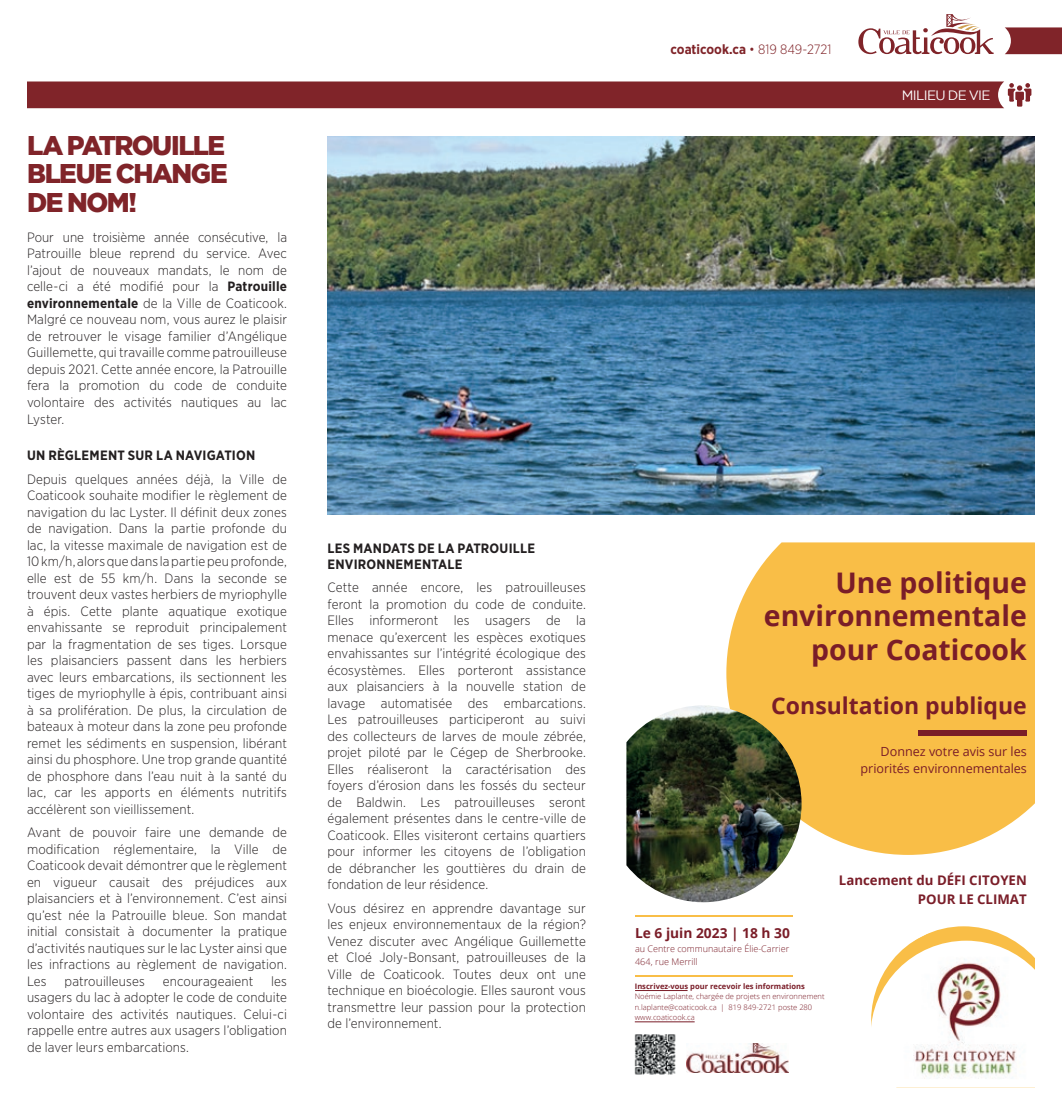
<style>
.page{position:relative;width:1062px;height:1104px;background:#fff}
.page>*{position:absolute;margin:0;border:0;box-sizing:border-box;transform-origin:0 0}
.t1{font:700 28.35px/33.6px "Open Sans";color:#7a1d28;text-align:right}
.t2{font:900 27px/28.5px "Gotham";letter-spacing:-.055em;color:#802429;text-align:justify}
.t3{font:700 22.95px "Open Sans";color:#7a1d28}
.t4{font:700 13.8px "Open Sans";color:#7a1d28}
.t5{font:300 13.5px/16.5px "Gotham Narrow";letter-spacing:.01em;color:#231f20;text-align:justify}
.t6{font:700 13.5px/16.5px "Gotham Narrow";letter-spacing:.015em;color:#231f20}
.t7{font:700 13.5px "Gotham Narrow";color:#802429}
.t8{font:13.5px "Gotham";letter-spacing:-.045em;color:#fff}
.t9{font:700 13.2px/18.5px "Open Sans";color:#7a1d28;text-align:right}
.t10{font:12.6px/17.4px "Open Sans";color:#7a1d28;text-align:right}
.t11{font:300 9.15px "Open Sans";color:#7a1d28}
.t12{font:300 9px "Open Sans";color:#7a1d28}
.t13{font:300 7.5px/10.4px "Open Sans";color:#7a1d28}
.t14{font:700 7.5px "Open Sans";color:#7a1d28}
.s1{font-weight:700}
.s2{font-weight:300}
</style>
<div class="page">
<svg style="left:858px;top:14px;width:136px;height:40px"></svg>
<svg style="left:1005px;top:27px;width:57px;height:27px;background:#8a363b"></svg>
<div style="left:27px;top:81px;width:1004px;height:27px;background:#802429"></div>
<img style="left:328px;top:137px;width:707px;height:377px">
<svg style="left:726px;top:542px;width:309px;height:312px;background:#f9c253"></svg>
<svg style="left:916px;top:926px;width:97px;height:14px"></svg>
<img style="left:626px;top:705px;width:176px;height:197px">
<img style="left:871px;top:940px;width:164px;height:139px">
<hr style="left:635px;top:914px;width:158px;height:2px;background:#f9be47">
<hr style="left:635px;top:974px;width:158px;height:2px;background:#f9be47">
<div style="left:919px;top:729px;width:108px;height:6px;background:#7a1d28"></div>
<img style="left:687px;top:1043px;width:101px;height:29px">
<img style="left:634px;top:1034px;width:42px;height:41px">
<hr style="left:635px;top:989px;width:53px;height:1px;background:#7a1d28">
<hr style="left:635px;top:1021px;width:60px;height:1px;background:#7a1d28">
<h2 class="t2" style="left:27px;top:130px;width:202px">LA PATROUILLE BLEUE CHANGE DE NOM!</h2>
<p class="t5" style="left:27px;top:228px;width:262px">Pour une troisième année consécutive, la Patrouille bleue reprend du service. Avec l’ajout de nouveaux mandats, le nom de celle-ci a été modifié pour la <span class="s1">Patrouille environnementale</span> de la Ville de Coaticook.<br>Malgré ce nouveau nom, vous aurez le plaisir de retrouver le visage familier d’Angélique Guillemette, qui travaille comme patrouilleuse depuis 2021. Cette année encore, la Patrouille fera la promotion du code de conduite volontaire des activités nautiques au lac Lyster.</p>
<p class="t6" style="left:27px;top:447px;width:230px">UN RÈGLEMENT SUR LA NAVIGATION</p>
<p class="t5" style="left:27px;top:470px;width:262px">Depuis quelques années déjà, la Ville de Coaticook souhaite modifier le règlement de navigation du lac Lyster. Il définit deux zones de navigation. Dans la partie profonde du lac, la vitesse maximale de navigation est de 10 km/h, alors que dans la partie peu profonde, elle est de 55 km/h. Dans la seconde se trouvent deux vastes herbiers de myriophylle à épis. Cette plante aquatique exotique envahissante se reproduit principalement par la fragmentation de ses tiges. Lorsque les plaisanciers passent dans les herbiers avec leurs embarcations, ils sectionnent les tiges de myriophylle à épis, contribuant ainsi à sa prolifération. De plus, la circulation de bateaux à moteur dans la zone peu profonde remet les sédiments en suspension, libérant ainsi du phosphore. Une trop grande quantité de phosphore dans l’eau nuit à la santé du lac, car les apports en éléments nutritifs accélèrent son vieillissement.</p>
<p class="t5" style="left:27px;top:823px;width:262px">Avant de pouvoir faire une demande de modification réglementaire, la Ville de Coaticook devait démontrer que le règlement en vigueur causait des préjudices aux plaisanciers et à l’environnement. C’est ainsi qu’est née la Patrouille bleue. Son mandat initial consistait à documenter la pratique d’activités nautiques sur le lac Lyster ainsi que les infractions au règlement de navigation.<br>Les</p>
<p class="t5" style="left:27px;top:972px;width:262px;text-indent:244px">les usagers du lac à adopter le code de conduite volontaire des activités nautiques. Celui-ci rappelle entre autres aux usagers l’obligation de laver leurs embarcations.</p>
<p class="t5" style="left:65px;top:972px;width:82px">patrouilleuses</p>
<p class="t5" style="left:163px;top:972px;width:92px">encourageaient</p>
<p class="t6" style="left:328px;top:539px;width:209px">LES MANDATS DE LA PATROUILLE<br>ENVIRONNEMENTALE</p>
<p class="t5" style="left:328px;top:578px;width:260px">Cette année encore, les patrouilleuses feront la promotion du code de conduite.<br>Elles informeront les usagers de la menace qu’exercent les espèces exotiques envahissantes sur l’intégrité écologique des écosystèmes. Elles porteront assistance aux plaisanciers à la nouvelle station de lavage automatisée des embarcations.<br>Les patrouilleuses participeront au suivi des collecteurs de larves de moule zébrée, projet piloté par le Cégep de Sherbrooke.<br>Elles réaliseront la caractérisation des foyers d’érosion dans les fossés du secteur de Baldwin. Les patrouilleuses seront également présentes dans le centre-ville de Coaticook. Elles visiteront certains quartiers pour informer les citoyens de l’obligation de débrancher les gouttières du drain de fondation de leur résidence.</p>
<p class="t5" style="left:328px;top:899px;width:260px">Vous désirez en apprendre davantage sur les enjeux environnementaux de la région?<br>Venez discuter avec Angélique Guillemette et Cloé Joly-Bonsant, patrouilleuses de la Ville de Coaticook. Toutes deux ont une technique en bioécologie. Elles sauront vous transmettre leur passion pour la protection de l’environnement.</p>
<p class="t7" style="left:671px;top:41px;width:162px">coaticook.ca <span class="s2">• 819 849-2721</span></p>
<p class="t8" style="left:902px;top:87px;width:90px">MILIEU DE VIE</p>
<h1 class="t1" style="left:764px;top:565px;width:264px">Une politique environnementale pour Coaticook</h1>
<h3 class="t3" style="left:771px;top:689px;width:257px">Consultation publique</h3>
<p class="t10" style="left:861px;top:741px;width:168px">Donnez votre avis sur les priorités environnementales</p>
<p class="t4" style="left:635px;top:923px;width:156px">Le 6 juin 2023 | 18 h 30</p>
<p class="t12" style="left:635px;top:942px;width:156px">au Centre communautaire Élie-Carrier</p>
<p class="t11" style="left:635px;top:955px;width:64px">464, rue Merrill</p>
<p class="t14" style="left:635px;top:980px;width:172px">Inscrivez-vous pour recevoir les informations</p>
<p class="t13" style="left:635px;top:990px;width:191px">Noémie Laplante, chargée de projets en environnement n.laplante@coaticook.ca | 819 849-2721 poste 280 www.coaticook.ca</p>
<p class="t9" style="left:839px;top:870px;width:189px">Lancement du DÉFI CITOYEN<br>POUR LE CLIMAT</p>
</div>
